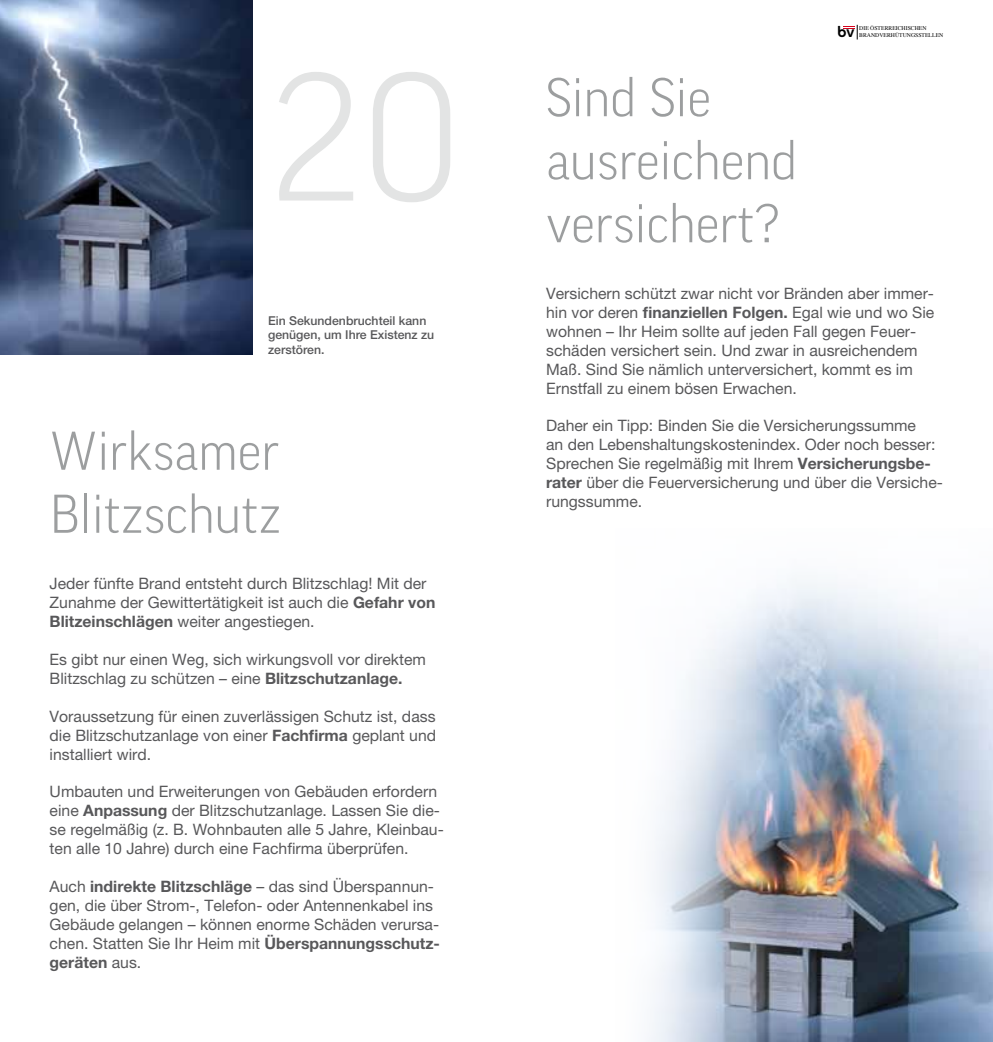
<style>
.page{position:relative;width:993px;height:1042px;background:#fff}
.page>*{position:absolute;margin:0;border:0;box-sizing:border-box;transform-origin:0 0}
.t1{font:300 175px "Good";color:#e3e4e4}
.t2{font:300 52.5px/63px "Good";color:#9c9e9f}
.t3{font:15.75px/18.9px "Helvetica Neue LT Pro";color:#58585a}
.t4{font:14.88px "Chalet New York Nineteen Seventy";color:#000}
.t5{font:500 12.25px/14.7px "Helvetica Neue LT Pro";color:#58585a}
.t6{font:5.77px/6.8px "Times";color:#000}
.s1{font-weight:700}
</style>
<div class="page">
<img style="left:648px;top:724px;width:344px;height:318px">
<svg style="left:679px;top:577px;width:313px;height:147px"></svg>
<img style="left:0;top:0;width:253px;height:354px">
<svg style="left:843px;top:25px;width:14px;height:15px"></svg>
<h1 class="t1" style="left:265px;top:43px;width:196px">20</h1>
<p class="t5" style="left:268px;top:313px;width:168px">Ein Sekundenbruchteil kann genügen, um Ihre Existenz zu zerstören.</p>
<h2 class="t2" style="left:50px;top:419px;width:233px">Wirksamer<br>Blitzschutz</h2>
<p class="t3" style="left:50px;top:574px;width:387px">Jeder fünfte Brand entsteht durch Blitzschlag! Mit der<br>Zunahme der Gewittertätigkeit ist auch die <span class="s1">Gefahr von<br>Blitzeinschlägen</span> weiter angestiegen.</p>
<p class="t3" style="left:50px;top:650px;width:378px">Es gibt nur einen Weg, sich wirkungsvoll vor direktem<br>Blitzschlag zu schützen – eine <span class="s1">Blitzschutzanlage.</span></p>
<p class="t3" style="left:50px;top:706px;width:388px;text-align:justify">Voraussetzung für einen zuverlässigen Schutz ist, dass die Blitzschutzanlage von einer <span class="s1">Fachfirma</span> geplant und installiert wird.</p>
<p class="t3" style="left:50px;top:782px;width:395px">Umbauten und Erweiterungen von Gebäuden erfordern eine <span class="s1">Anpassung</span> der Blitzschutzanlage. Lassen Sie die&shy;se regelmäßig (z. B. Wohnbauten alle 5 Jahre, Kleinbau&shy;ten alle 10 Jahre) durch eine Fachfirma überprüfen.</p>
<p class="t3" style="left:50px;top:876px;width:392px">Auch <span class="s1">indirekte Blitzschläge</span> – das sind Überspannun&shy;gen, die über Strom-, Telefon- oder Antennenkabel ins Gebäude gelangen – können enorme Schäden verursa&shy;chen. Statten Sie Ihr Heim mit <span class="s1">Überspannungsschutz&shy;geräten</span> aus.</p>
<h2 class="t2" style="left:546px;top:66px;width:253px">Sind Sie ausreichend versichert?</h2>
<p class="t4" style="left:837px;top:23px;width:18px">bv</p>
<p class="t6" style="left:859px;top:24px;width:86px">DIE ÖSTERREICHISCHEN<br>BRANDVERHÜTUNGSSTELLEN</p>
<p class="t3" style="left:546px;top:284px;width:389px">Versichern schützt zwar nicht vor Bränden aber immer&shy;hin vor deren <span class="s1">finanziellen Folgen.</span> Egal wie und wo Sie wohnen – Ihr Heim sollte auf jeden Fall gegen Feuer&shy;schäden versichert sein. Und zwar in ausreichendem Maß. Sind Sie nämlich unterversichert, kommt es im Ernstfall zu einem bösen Erwachen.</p>
<p class="t3" style="left:546px;top:416px;width:398px">Daher ein Tipp: Binden Sie die Versicherungssumme<br>an den Lebenshaltungskostenindex. Oder noch besser:<br>Sprechen Sie regelmäßig mit Ihrem <span class="s1">Versicherungsbe&shy;rater</span> über die Feuerversicherung und über die Versiche&shy;rungssumme.</p>
</div>
